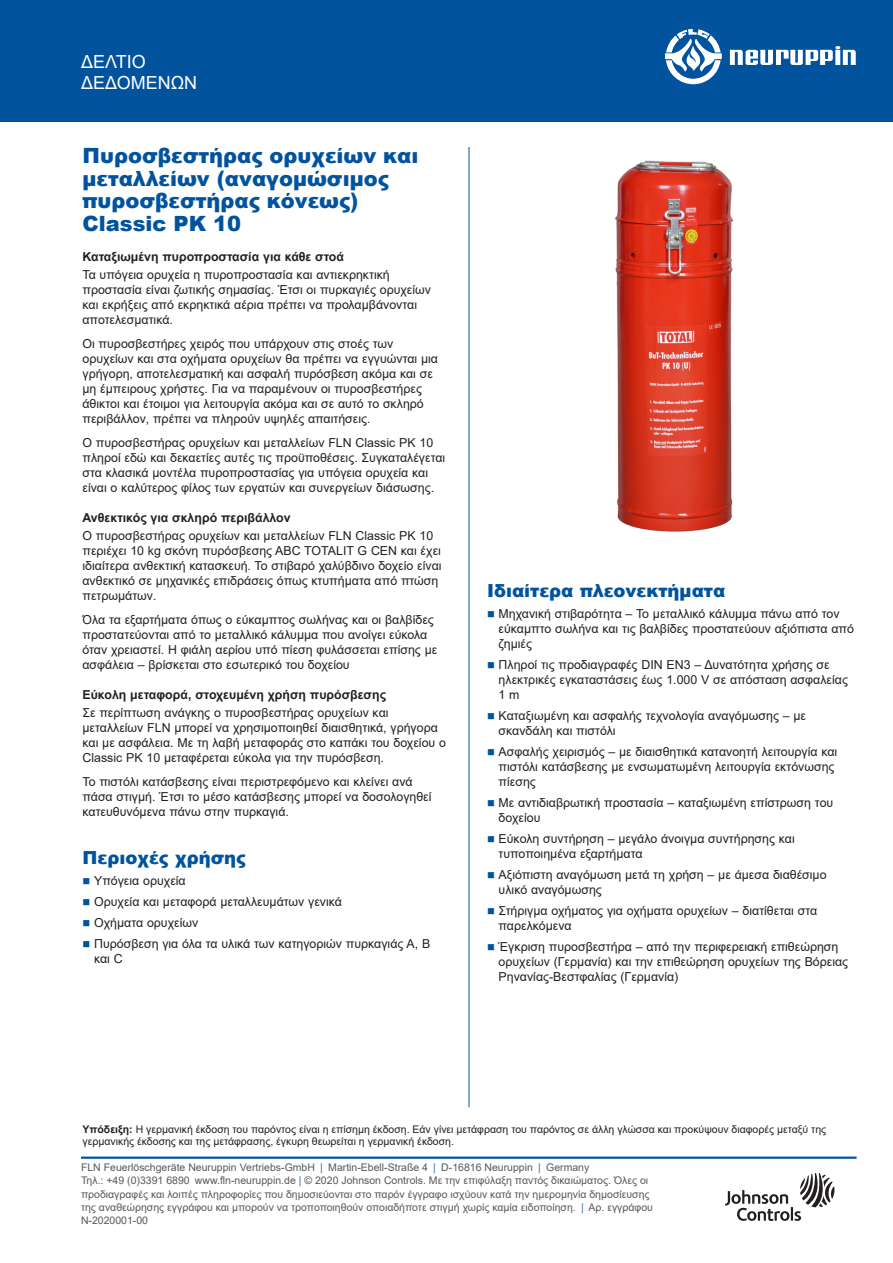
<style>
.page{position:relative;width:893px;height:1263px;background:#fff}
.page>*{position:absolute;margin:0;border:0;box-sizing:border-box;transform-origin:0 0}
._02_Data_Sheet_Heade{font:900 21px/22.5px "Arial";color:#01539e}
._03_12_pt_Blue_Heade{font:900 18px "Arial";color:#01539e}
.t1{font:18px/21px "Arial";color:#fff}
._06_Text_8_25{font:12.3px/15px "Arial";color:#231f20}
._08_Bullet_Text{font:12.3px/15px "Arial";color:#231f20}
._05_Text_1st_Graph{font:12.3px/15px "Arial";color:#231f20}
._07_Bullet_Text_1st{font:12.3px/15px "Arial";color:#231f20}
._04_Bold_Subhead{font:700 12.3px "Arial";color:#231f20}
._27_Tagline-Boilerpl{font:10.5px/13.2px "Arial";color:#57585a}
._16_Note_7_pt__type{font:10.5px/12px "Arial";color:#231f20}
.s1{color:#01539e}
.s2{font-weight:700}
.s3{color:#3069ad}
</style>
<div class="page">
<hr style="left:469px;top:147px;width:1px;height:960px;background:#01539e">
<hr style="left:81px;top:1156px;width:775px;height:3px;background:#01539e">
<div style="left:0;top:0;width:893px;height:122px;background:#01539e"></div>
<svg style="left:665px;top:29px;width:57px;height:55px"></svg>
<svg style="left:730px;top:46px;width:126px;height:19px"></svg>
<svg style="left:725px;top:1173px;width:109px;height:48px"></svg>
<img style="left:615px;top:160px;width:119px;height:372px">
<h2 class="t1" style="left:81px;top:51px;width:118px">ΔΕΛΤΙΟ<br>ΔΕΔΟΜΕΝΩΝ</h2>
<p class="_02_Data_Sheet_Heade" style="left:82px;top:144px;width:338px">Πυροσβεστήρας ορυχείων και μεταλλείων (αναγομώσιμος πυροσβεστήρας κόνεως)</p>
<p class="_02_Data_Sheet_Heade" style="left:82px;top:211px;width:160px">Classic PK 10</p>
<p class="_04_Bold_Subhead" style="left:82px;top:247px;width:263px">Καταξιωμένη πυροπροστασία για κάθε στοά</p>
<p class="_05_Text_1st_Graph" style="left:82px;top:267px;width:350px">Τα υπόγεια ορυχεία η πυροπροστασία και αντιεκρηκτική προστασία είναι ζωτικής σημασίας. Έτσι οι πυρκαγιές ορυχείων και εκρήξεις από εκρηκτικά αέρια πρέπει να προλαμβάνονται αποτελεσματικά.</p>
<p class="_06_Text_8_25" style="left:82px;top:336px;width:357px">Οι πυροσβεστήρες χειρός που υπάρχουν στις στοές των ορυχείων και στα οχήματα ορυχείων θα πρέπει να εγγυώνται μια γρήγορη, αποτελεσματική και ασφαλή πυρόσβεση ακόμα και σε μη έμπειρους χρήστες. Για να παραμένουν οι πυροσβεστήρες άθικτοι και έτοιμοι για λειτουργία ακόμα και σε αυτό το σκληρό περιβάλλον, πρέπει να πληρούν υψηλές απαιτήσεις.</p>
<p class="_06_Text_8_25" style="left:82px;top:435px;width:364px">Ο πυροσβεστήρας ορυχείων και μεταλλείων FLN Classic PK 10 πληροί εδώ και δεκαετίες αυτές τις προϋποθέσεις. Συγκαταλέγεται στα κλασικά μοντέλα πυροπροστασίας για υπόγεια ορυχεία και είναι ο καλύτερος φίλος των εργατών και συνεργείων διάσωσης.</p>
<p class="_04_Bold_Subhead" style="left:82px;top:508px;width:210px">Ανθεκτικός για σκληρό περιβάλλον</p>
<p class="_05_Text_1st_Graph" style="left:82px;top:528px;width:361px">Ο πυροσβεστήρας ορυχείων και μεταλλείων FLN Classic PK 10 περιέχει 10 kg σκόνη πυρόσβεσης ABC TOTALIT G CEN και έχει ιδιαίτερα ανθεκτική κατασκευή. Το στιβαρό χαλύβδινο δοχείο είναι ανθεκτικό σε μηχανικές επιδράσεις όπως κτυπήματα από πτώση πετρωμάτων.</p>
<p class="_06_Text_8_25" style="left:82px;top:612px;width:356px">Όλα τα εξαρτήματα όπως ο εύκαμπτος σωλήνας και οι βαλβίδες προστατεύονται από το μεταλλικό κάλυμμα που ανοίγει εύκολα όταν χρειαστεί. Η φιάλη αερίου υπό πίεση φυλάσσεται επίσης με ασφάλεια – βρίσκεται στο εσωτερικό του δοχείου</p>
<p class="_04_Bold_Subhead" style="left:82px;top:685px;width:305px">Εύκολη μεταφορά, στοχευμένη χρήση πυρόσβεσης</p>
<p class="_05_Text_1st_Graph" style="left:82px;top:705px;width:365px">Σε περίπτωση ανάγκης ο πυροσβεστήρας ορυχείων και μεταλλείων FLN μπορεί να χρησιμοποιηθεί διαισθητικά, γρήγορα και με ασφάλεια. Με τη λαβή μεταφοράς στο καπάκι του δοχείου ο Classic PK 10 μεταφέρεται εύκολα για την πυρόσβεση.</p>
<p class="_06_Text_8_25" style="left:82px;top:774px;width:351px">Το πιστόλι κατάσβεσης είναι περιστρεφόμενο και κλείνει ανά πάσα στιγμή. Έτσι το μέσο κατάσβεσης μπορεί να δοσολογηθεί κατευθυνόμενα πάνω στην πυρκαγιά.</p>
<p class="_03_12_pt_Blue_Heade" style="left:82px;top:844px;width:165px">Περιοχές χρήσης</p>
<p class="_07_Bullet_Text_1st" style="left:82px;top:873px;width:105px"><span class="s1">■</span> Υπόγεια ορυχεία</p>
<p class="_08_Bullet_Text" style="left:82px;top:894px;width:261px"><span class="s1">■</span> Ορυχεία και μεταφορά μεταλλευμάτων γενικά</p>
<p class="_08_Bullet_Text" style="left:82px;top:915px;width:117px"><span class="s1">■</span> Οχήματα ορυχείων</p>
<p class="_08_Bullet_Text" style="left:94px;top:936px;width:338px;text-indent:-12px"><span class="s1">■</span> Πυρόσβεση για όλα τα υλικά των κατηγοριών πυρκαγιάς A, B και C</p>
<p class="_03_12_pt_Blue_Heade" style="left:487px;top:577px;width:240px">Ιδιαίτερα πλεονεκτήματα</p>
<p class="_07_Bullet_Text_1st" style="left:499px;top:606px;width:357px;text-indent:-12px"><span class="s1">■</span> Μηχανική στιβαρότητα – Το μεταλλικό κάλυμμα πάνω από τον εύκαμπτο σωλήνα και τις βαλβίδες προστατεύουν αξιόπιστα από ζημιές</p>
<p class="_08_Bullet_Text" style="left:499px;top:657px;width:351px;text-indent:-12px"><span class="s1">■</span> Πληροί τις προδιαγραφές DIN EN3 – Δυνατότητα χρήσης σε ηλεκτρικές εγκαταστάσεις έως 1.000 V σε απόσταση ασφαλείας<br>1 m</p>
<p class="_08_Bullet_Text" style="left:499px;top:708px;width:309px;text-indent:-12px"><span class="s1">■</span> Καταξιωμένη και ασφαλής τεχνολογία αναγόμωσης – με σκανδάλη και πιστόλι</p>
<p class="_08_Bullet_Text" style="left:499px;top:744px;width:340px;text-indent:-12px"><span class="s1">■</span> Ασφαλής χειρισμός – με διαισθητικά κατανοητή λειτουργία και πιστόλι κατάσβεσης με ενσωματωμένη λειτουργία εκτόνωσης πίεσης</p>
<p class="_08_Bullet_Text" style="left:499px;top:795px;width:336px;text-indent:-12px"><span class="s1">■</span> Με αντιδιαβρωτική προστασία – καταξιωμένη επίστρωση του δοχείου</p>
<p class="_08_Bullet_Text" style="left:499px;top:831px;width:298px;text-indent:-12px"><span class="s1">■</span> Εύκολη συντήρηση – μεγάλο άνοιγμα συντήρησης και τυποποιημένα εξαρτήματα</p>
<p class="_08_Bullet_Text" style="left:499px;top:867px;width:330px;text-indent:-12px"><span class="s1">■</span> Αξιόπιστη αναγόμωση μετά τη χρήση – με άμεσα διαθέσιμο υλικό αναγόμωσης</p>
<p class="_08_Bullet_Text" style="left:499px;top:903px;width:320px;text-indent:-12px"><span class="s1">■</span> Στήριγμα οχήματος για οχήματα ορυχείων – διατίθεται στα παρελκόμενα</p>
<p class="_08_Bullet_Text" style="left:499px;top:939px;width:351px;text-indent:-12px"><span class="s1">■</span> Έγκριση πυροσβεστήρα – από την περιφερειακή επιθεώρηση ορυχείων (Γερμανία) και την επιθεώρηση ορυχείων της Βόρειας<br>Ρηνανίας-Βεστφαλίας (Γερμανία)</p>
<p class="_16_Note_7_pt__type" style="left:82px;top:1123px;width:745px"><span class="s2">Υπόδειξη:</span> Η γερμανική έκδοση του παρόντος είναι η επίσημη έκδοση. Εάν γίνει μετάφραση του παρόντος σε άλλη γλώσσα και προκύψουν διαφορές μεταξύ της γερμανικής έκδοσης και της μετάφρασης, έγκυρη θεωρείται η γερμανική έκδοση.</p>
<p class="_27_Tagline-Boilerpl" style="left:81px;top:1161px;width:573px">FLN Feuerlöschgeräte Neuruppin Vertriebs-GmbH <span class="s3">|</span> Martin-Ebell-Straße 4 <span class="s3">|</span> D-16816 Neuruppin <span class="s3">|</span> Germany<br>Τηλ.: +49 (0)3391 6890 www.fln-neuruppin.de <span class="s3">|</span> © 2020 Johnson Controls. Με την επιφύλαξη παντός δικαιώματος. Όλες οι προδιαγραφές και λοιπές πληροφορίες που δημοσιεύονται στο παρόν έγγραφο ισχύουν κατά την ημερομηνία δημοσίευσης της αναθεώρησης εγγράφου και μπορούν να τροποποιηθούν οποιαδήποτε στιγμή χωρίς καμία ειδοποίηση. <span class="s3">|</span> Αρ. εγγράφου N-2020001-00</p>
</div>
